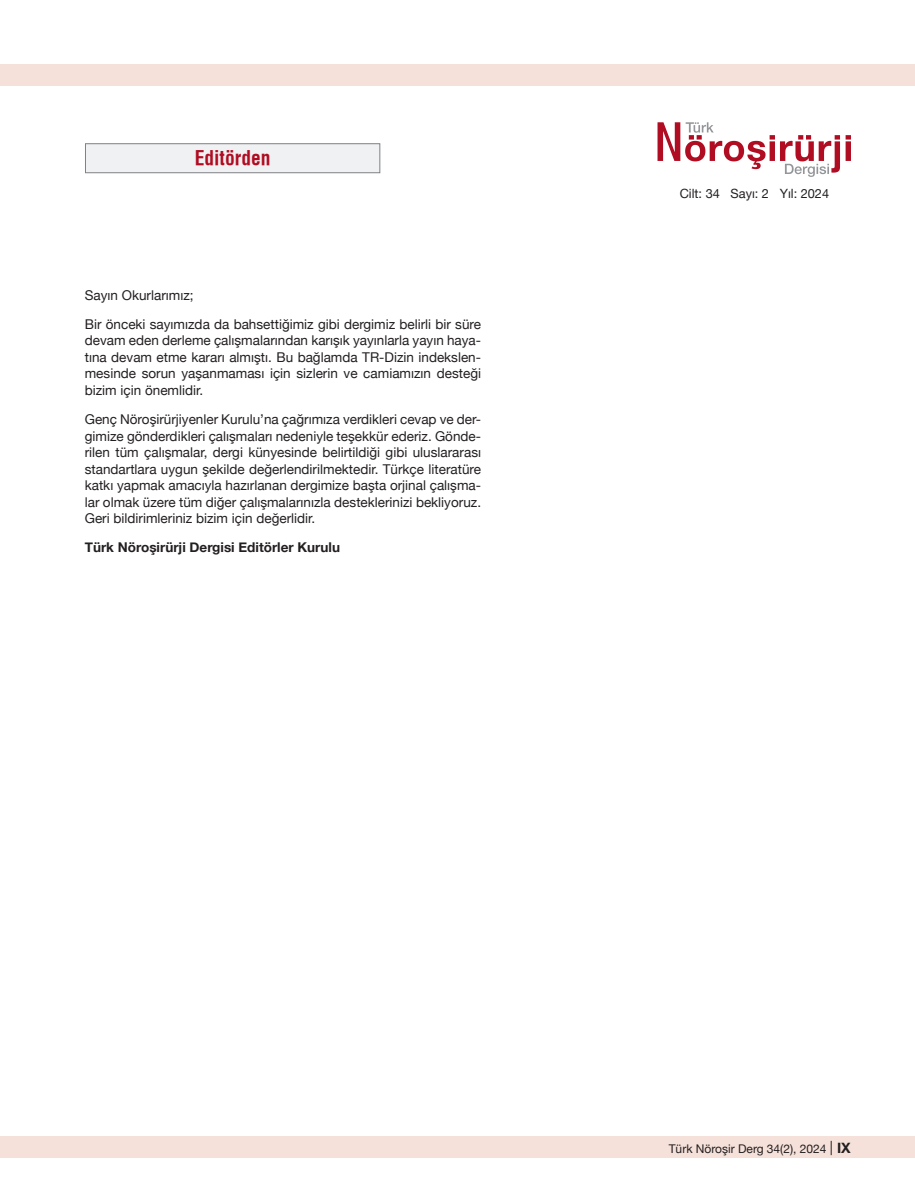
<style>
.page{position:relative;width:915px;height:1191px;background:#fff}
.page>*{position:absolute;margin:0;border:0;box-sizing:border-box;transform-origin:0 0}
.t1{font:700 19.5px "Helvetica Condens";color:#b00c22}
.t2{font:13.5px/16.5px "Helvetica Neue";color:#231f20;text-align:justify}
.t3{font:700 13.5px "Helvetica Neue";color:#231f20}
.t4{font:12.75px "Helvetica Neue";color:#231f20}
.t5{font:12px "Helvetica Neue";color:#231f20}
.s1{font-size:14.25px}
.s2{font-weight:700;font-size:14.25px}
</style>
<div class="page">
<div style="left:0;top:64px;width:914px;height:21px;background:#f6e1da"></div>
<div style="left:0;top:1136px;width:914px;height:22px;background:#f6e1da"></div>
<svg style="left:657px;top:122px;width:193px;height:55px"></svg>
<div style="left:85px;top:144px;width:294px;height:29px;background:#f0f1f2"></div>
<div style="left:85px;top:143px;width:295px;height:30px;border:1px solid #808285"></div>
<h1 class="t1" style="left:195px;top:146px;width:77px">Editörden</h1>
<p class="t2" style="left:85px;top:281px;width:397px;line-height:29.2px">Sayın Okurlarımız;<br>Bir önceki sayımızda da bahsettiğimiz gibi dergimiz belirli bir süre</p>
<p class="t2" style="left:85px;top:333px;width:397px">devam eden derleme çalışmalarından karışık yayınlarla yayın haya&shy;tına devam etme kararı almıştı. Bu bağlamda TR-Dizin indekslen&shy;mesinde sorun yaşanmaması için sizlerin ve camiamızın desteği bizim için önemlidir.</p>
<p class="t2" style="left:85px;top:412px;width:397px">Genç Nöroşirürjiyenler Kurulu’na çağrımıza verdikleri cevap ve der&shy;gimize gönderdikleri çalışmaları nedeniyle teşekkür ederiz. Gönde&shy;rilen tüm çalışmalar, dergi künyesinde belirtildiği gibi uluslararası standartlara uygun şekilde değerlendirilmektedir. Türkçe literatüre katkı yapmak amacıyla hazırlanan dergimize başta orjinal çalışma&shy;lar olmak üzere tüm diğer çalışmalarınızla desteklerinizi bekliyoruz.<br>Geri bildirimleriniz bizim için değerlidir.</p>
<p class="t3" style="left:85px;top:537px;width:257px">Türk Nöroşirürji Dergisi Editörler Kurulu</p>
<p class="t4" style="left:679px;top:184px;width:151px">Cilt: 34 Sayı: 2 Yıl: 2024</p>
<p class="t5" style="left:668px;top:1140px;width:183px">Türk Nöroşir Derg 34(2), 2024 <span class="s1">|</span> <span class="s2">IX</span></p>
</div>
